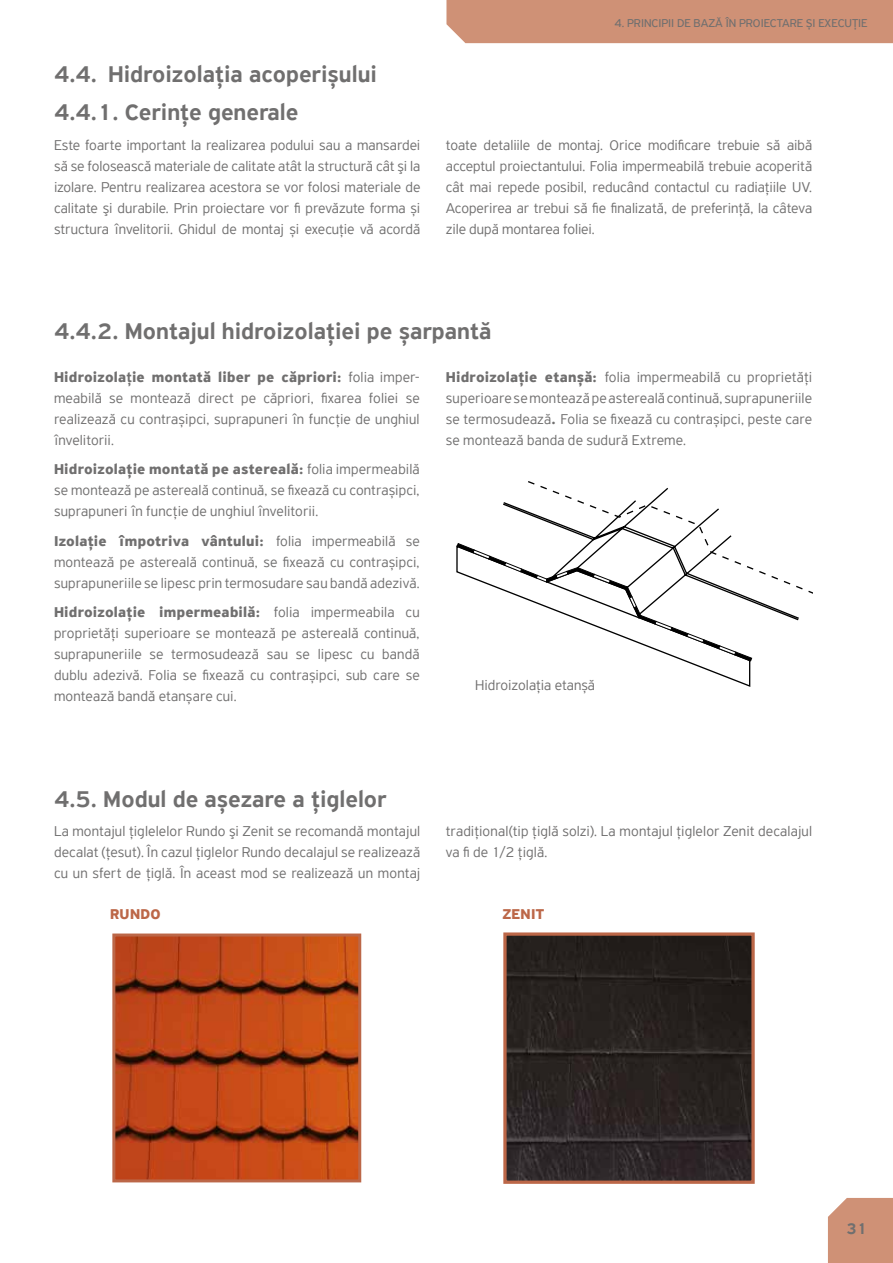
<style>
.page{position:relative;width:893px;height:1263px;background:#fff}
.page>*{position:absolute;margin:0;border:0;box-sizing:border-box;transform-origin:0 0}
.t1{font:500 24px "PF Highway Sans Pro";color:#706f6f}
.t2{font:500 16.5px "PF Highway Sans Pro";color:#706f6f}
.t3{font:300 15px/21px "PF Highway Sans Pro";letter-spacing:.005em;color:#706f6f;text-align:justify}
.t4{font:700 15px "PF Highway Sans Pro";letter-spacing:.02em;color:#bc6748}
.t5{font:12px "PF Highway Sans Pro";color:#706f6f}
.s1{font-weight:700}
.s2{font-weight:500}
</style>
<div class="page">
<div style="left:828px;top:1198px;width:65px;height:65px;background:#cf9176"></div>
<div style="left:446px;top:0;width:447px;height:43px;background:#cf9176"></div>
<svg style="left:457px;top:481px;width:355px;height:180px"></svg>
<img style="left:116px;top:937px;width:241px;height:241px">
<div style="left:112px;top:933px;width:249px;height:249px;border:3px solid #bc6748"></div>
<svg style="left:503px;top:932px;width:252px;height:252px"></svg>
<h1 class="t1" style="left:54px;top:60px;width:324px">4.4. Hidroizolaţia acoperișului</h1>
<p class="t5" style="left:614px;top:16px;width:255px">4. PRINCIPII DE BAZĂ ÎN PROIECTARE ȘI EXECUŢIE</p>
<h1 class="t1" style="left:54px;top:98px;width:246px">4.4.1. Cerinţe generale</h1>
<p class="t3" style="left:54px;top:134px;width:368px">Este foarte important la realizarea podului sau a mansardei să se folosească materiale de calitate atât la structură cât şi la izolare. Pentru realizarea acestora se vor folosi materiale de calitate şi durabile. Prin proiectare vor fi prevăzute forma și structura învelitorii. Ghidul de montaj și execuţie vă acordă</p>
<p class="t3" style="left:446px;top:134px;width:368px">toate detaliile de montaj. Orice modificare trebuie să aibă acceptul proiectantului. Folia impermeabilă trebuie acoperită cât mai repede posibil, reducând contactul cu radiaţiile UV.<br>Acoperirea ar trebui să fie finalizată, de preferinţă, la câteva zile după montarea foliei.</p>
<h1 class="t1" style="left:54px;top:317px;width:439px">4.4.2. Montajul hidroizolaţiei pe șarpantă</h1>
<p class="t3" style="left:54px;top:366px;width:367px"><span class="s1">Hidroizola</span><span class="s2">ţ</span><span class="s1">ie montată liber pe căpriori:</span> folia imper&shy;meabilă se montează direct pe căpriori, fixarea foliei se realizează cu contrașipci, suprapuneri în funcţie de unghiul învelitorii.</p>
<p class="t3" style="left:54px;top:459px;width:367px"><span class="s1">Hidroizolaţie montată pe astereală:</span> folia impermeabilă se montează pe astereală continuă, se fixează cu contrașipci, suprapuneri în funcţie de unghiul învelitorii.</p>
<p class="t3" style="left:54px;top:530px;width:367px"><span class="s1">Izolaţie împotriva vântului:</span> folia impermeabilă se montează pe astereală continuă, se fixează cu contrașipci, suprapuneriile se lipesc prin termosudare sau bandă adezivă.</p>
<p class="t3" style="left:54px;top:602px;width:367px"><span class="s1">Hidroizolaţie impermeabilă:</span> folia impermeabila cu proprietăţi superioare se montează pe astereală continuă, suprapuneriile se termosudează sau se lipesc cu bandă dublu adezivă. Folia se fixează cu contrașipci, sub care se montează bandă etanșare cui.</p>
<p class="t3" style="left:446px;top:366px;width:368px"><span class="s1">Hidroizolaţie etanșă:</span> folia impermeabilă cu proprietăţi superioare se montează pe astereală continuă, suprapuneriile se termosudează<span class="s1">.</span> Folia se fixează cu contrașipci, peste care se montează banda de sudură Extreme.</p>
<p class="t3" style="left:475px;top:674px;width:121px">Hidroizolaţia etanșă</p>
<h1 class="t1" style="left:54px;top:785px;width:334px">4.5. Modul de așezare a ţiglelor</h1>
<p class="t3" style="left:54px;top:821px;width:368px">La montajul ţiglelelor Rundo şi Zenit se recomandă montajul decalat (ţesut). În cazul ţiglelor Rundo decalajul se realizează cu un sfert de ţiglă. În aceast mod se realizează un montaj</p>
<p class="t3" style="left:446px;top:821px;width:368px">tradiţional(tip ţiglă solzi). La montajul ţiglelor Zenit decalajul va fi de 1/2 ţiglă.</p>
<p class="t4" style="left:110px;top:905px;width:52px">RUNDO</p>
<p class="t4" style="left:502px;top:905px;width:43px">ZENIT</p>
<p class="t2" style="left:846px;top:1218px;width:22px">31</p>
</div>
